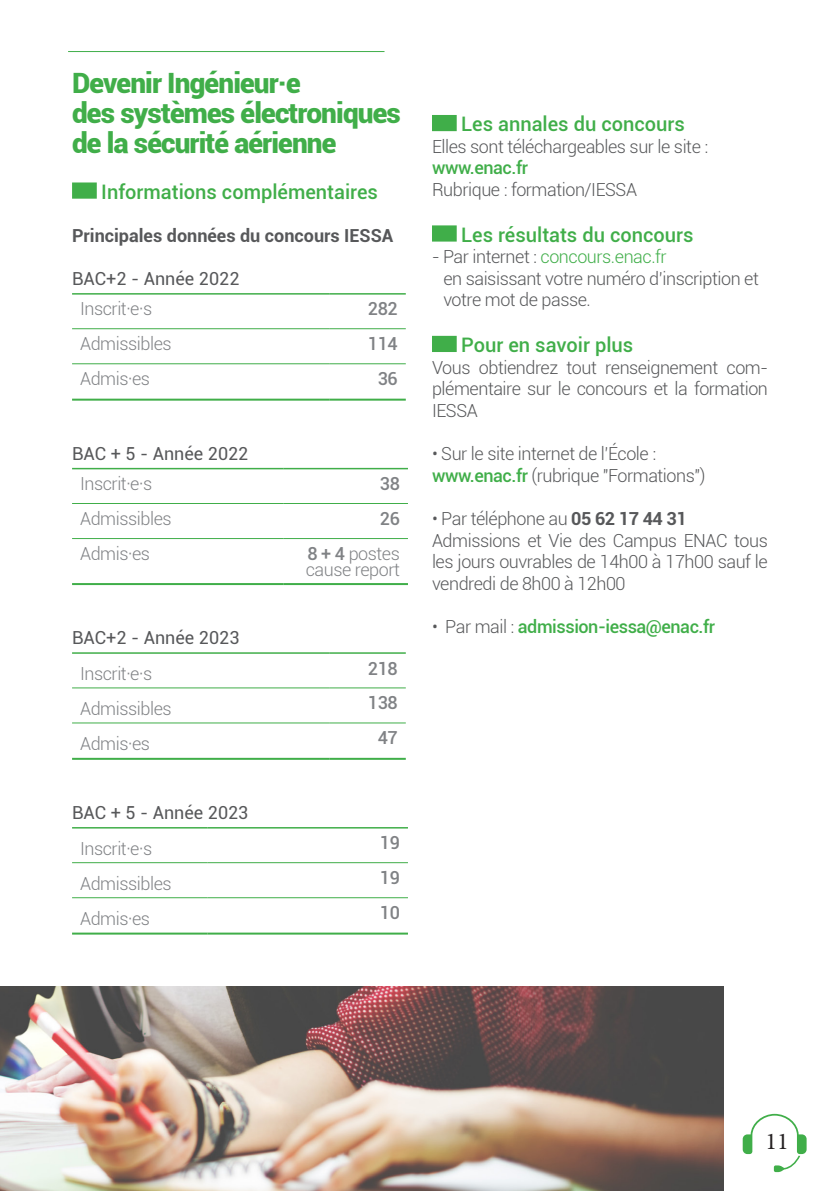
<style>
.page{position:relative;width:840px;height:1191px;background:#fff}
.page>*{position:absolute;margin:0;border:0;box-sizing:border-box;transform-origin:0 0}
.t1{font:900 28px/30px "Roboto";letter-spacing:-.03em;color:#40ae49}
.t2{font:24px "Minion Pro";color:#231f20}
.t3{font:500 20px "Roboto";color:#40ae49}
.t4{font:300 18px/21.6px "Roboto";letter-spacing:-.025em;color:#57585a;text-align:justify}
.t5{font:300 18px/16px "Roboto";letter-spacing:-.025em;color:#808285}
.t6{font:18px "Roboto";color:#57585a}
.t7{font:500 18px "Roboto";letter-spacing:-.025em;color:#40ae49}
.t8{font:700 18px "Roboto";color:#57585a}
.t9{font:300 18px "Roboto";letter-spacing:-.025em;color:#40ae49}
.t10{font:500 18px "Roboto";letter-spacing:-.025em;color:#808285}
.s1{font-weight:500}
.s2{color:#57585a}
.s3{font-weight:500;color:#40ae49}
.s4{font-weight:700}
.s5{font-weight:300;color:#57585a}
</style>
<div class="page">
<div style="left:72px;top:182px;width:25px;height:17px;background:#40ae49;border:2px solid #40ae49"></div>
<hr style="left:72px;top:293px;width:257px;height:2px;background:#40ae49">
<hr style="left:329px;top:293px;width:76px;height:2px;background:#40ae49">
<hr style="left:72px;top:399px;width:257px;height:2px;background:#40ae49">
<hr style="left:329px;top:399px;width:76px;height:2px;background:#40ae49">
<hr style="left:72px;top:328px;width:257px;height:1px;background:#40ae49">
<hr style="left:329px;top:328px;width:76px;height:1px;background:#40ae49">
<hr style="left:72px;top:363px;width:257px;height:1px;background:#40ae49">
<hr style="left:329px;top:363px;width:76px;height:1px;background:#40ae49">
<hr style="left:72px;top:468px;width:211px;height:1px;background:#40ae49">
<hr style="left:283px;top:468px;width:125px;height:1px;background:#40ae49">
<hr style="left:72px;top:583px;width:211px;height:2px;background:#40ae49">
<hr style="left:283px;top:583px;width:125px;height:2px;background:#40ae49">
<hr style="left:72px;top:503px;width:211px;height:1px;background:#40ae49">
<hr style="left:283px;top:503px;width:125px;height:1px;background:#40ae49">
<hr style="left:72px;top:538px;width:211px;height:1px;background:#40ae49">
<hr style="left:283px;top:538px;width:125px;height:1px;background:#40ae49">
<hr style="left:72px;top:652px;width:257px;height:2px;background:#40ae49">
<hr style="left:329px;top:652px;width:76px;height:2px;background:#40ae49">
<hr style="left:72px;top:758px;width:257px;height:2px;background:#40ae49">
<hr style="left:329px;top:758px;width:76px;height:2px;background:#40ae49">
<hr style="left:72px;top:687px;width:257px;height:1px;background:#40ae49">
<hr style="left:329px;top:687px;width:76px;height:1px;background:#40ae49">
<hr style="left:72px;top:722px;width:257px;height:1px;background:#40ae49">
<hr style="left:329px;top:722px;width:76px;height:1px;background:#40ae49">
<hr style="left:72px;top:827px;width:135px;height:1px;background:#40ae49">
<hr style="left:207px;top:827px;width:201px;height:1px;background:#40ae49">
<hr style="left:72px;top:932px;width:135px;height:2px;background:#40ae49">
<hr style="left:207px;top:932px;width:201px;height:2px;background:#40ae49">
<hr style="left:72px;top:862px;width:135px;height:1px;background:#40ae49">
<hr style="left:207px;top:862px;width:201px;height:1px;background:#40ae49">
<hr style="left:72px;top:897px;width:135px;height:1px;background:#40ae49">
<hr style="left:207px;top:897px;width:201px;height:1px;background:#40ae49">
<div style="left:432px;top:115px;width:24px;height:16px;background:#40ae49"></div>
<div style="left:432px;top:225px;width:24px;height:17px;background:#40ae49;border:2px solid #40ae49"></div>
<div style="left:432px;top:336px;width:24px;height:16px;background:#40ae49"></div>
<svg style="left:742px;top:1113px;width:64px;height:59px"></svg>
<img style="left:0;top:986px;width:722px;height:205px">
<hr style="left:68px;top:51px;width:316px;height:1px;background:#40ae49">
<p class="t1" style="left:72px;top:67px;width:330px">Devenir Ingénieur·e<br>des systèmes électroniques de la sécurité aérienne</p>
<p class="t3" style="left:101px;top:177px;width:278px">Informations complémentaires</p>
<p class="t8" style="left:72px;top:223px;width:322px">Principales données du concours IESSA</p>
<p class="t6" style="left:72px;top:266px;width:169px">BAC+2 - Année 2022</p>
<p class="t5" style="left:80px;top:300px;width:74px">Inscrit·e·s</p>
<p class="t10" style="left:368px;top:296px;width:31px">282</p>
<p class="t5" style="left:80px;top:335px;width:93px">Admissibles</p>
<p class="t10" style="left:368px;top:331px;width:31px">114</p>
<p class="t5" style="left:80px;top:370px;width:71px">Admis·es</p>
<p class="t10" style="left:377px;top:366px;width:21px">36</p>
<p class="t6" style="left:72px;top:441px;width:178px">BAC + 5 - Année 2022</p>
<p class="t5" style="left:80px;top:475px;width:74px">Inscrit·e·s</p>
<p class="t10" style="left:380px;top:471px;width:21px">38</p>
<p class="t5" style="left:80px;top:510px;width:93px">Admissibles</p>
<p class="t10" style="left:380px;top:506px;width:21px">26</p>
<p class="t5" style="left:80px;top:545px;width:71px">Admis·es</p>
<p class="t5" style="left:305px;top:545px;width:96px"><span class="s1">8 + 4</span> postes cause report</p>
<p class="t6" style="left:72px;top:625px;width:169px">BAC+2 - Année 2023</p>
<p class="t5" style="left:80px;top:665px;width:74px">Inscrit·e·s</p>
<p class="t10" style="left:368px;top:655px;width:31px">218</p>
<p class="t5" style="left:80px;top:700px;width:93px">Admissibles</p>
<p class="t10" style="left:368px;top:690px;width:31px">138</p>
<p class="t5" style="left:80px;top:735px;width:71px">Admis·es</p>
<p class="t10" style="left:377px;top:725px;width:21px">47</p>
<p class="t6" style="left:72px;top:800px;width:178px">BAC + 5 - Année 2023</p>
<p class="t5" style="left:80px;top:839px;width:74px">Inscrit·e·s</p>
<p class="t10" style="left:380px;top:830px;width:21px">19</p>
<p class="t5" style="left:80px;top:874px;width:93px">Admissibles</p>
<p class="t10" style="left:380px;top:865px;width:21px">19</p>
<p class="t5" style="left:80px;top:909px;width:71px">Admis·es</p>
<p class="t10" style="left:380px;top:900px;width:21px">10</p>
<p class="t3" style="left:461px;top:110px;width:225px">Les annales du concours</p>
<p class="t4" style="left:432px;top:135px;width:277px">Elles sont téléchargeables sur le site :</p>
<p class="t7" style="left:432px;top:155px;width:97px">www.enac.fr</p>
<p class="t4" style="left:432px;top:178px;width:206px">Rubrique : formation/IESSA</p>
<p class="t3" style="left:461px;top:220px;width:234px">Les résultats du concours</p>
<p class="t9" style="left:432px;top:244px;width:236px"><span class="s2">- Par internet :</span> concours.enac.fr</p>
<p class="t4" style="left:443px;top:267px;width:317px">en saisissant votre numéro d’inscription et votre mot de passe.</p>
<p class="t3" style="left:461px;top:331px;width:173px">Pour en savoir plus</p>
<p class="t4" style="left:432px;top:356px;width:337px">Vous obtiendrez tout renseignement com&shy;plémentaire sur le concours et la formation IESSA</p>
<p class="t4" style="left:432px;top:442px;width:225px">• Sur le site internet de l’École :</p>
<p class="t4" style="left:432px;top:464px;width:275px"><span class="s3">www.enac.fr</span> (rubrique "Formations")</p>
<p class="t4" style="left:432px;top:507px;width:256px">• Par téléphone au <span class="s4">05 62 17 44 31</span></p>
<p class="t4" style="left:432px;top:529px;width:337px">Admissions et Vie des Campus ENAC tous les jours ouvrables de 14h00 à 17h00 sauf le vendredi de 8h00 à 12h00</p>
<p class="t7" style="left:432px;top:614px;width:284px"><span class="s5">• Par mail :</span> admission-iessa@enac.fr</p>
<p class="t2" style="left:765px;top:1125px;width:25px">11</p>
</div>
